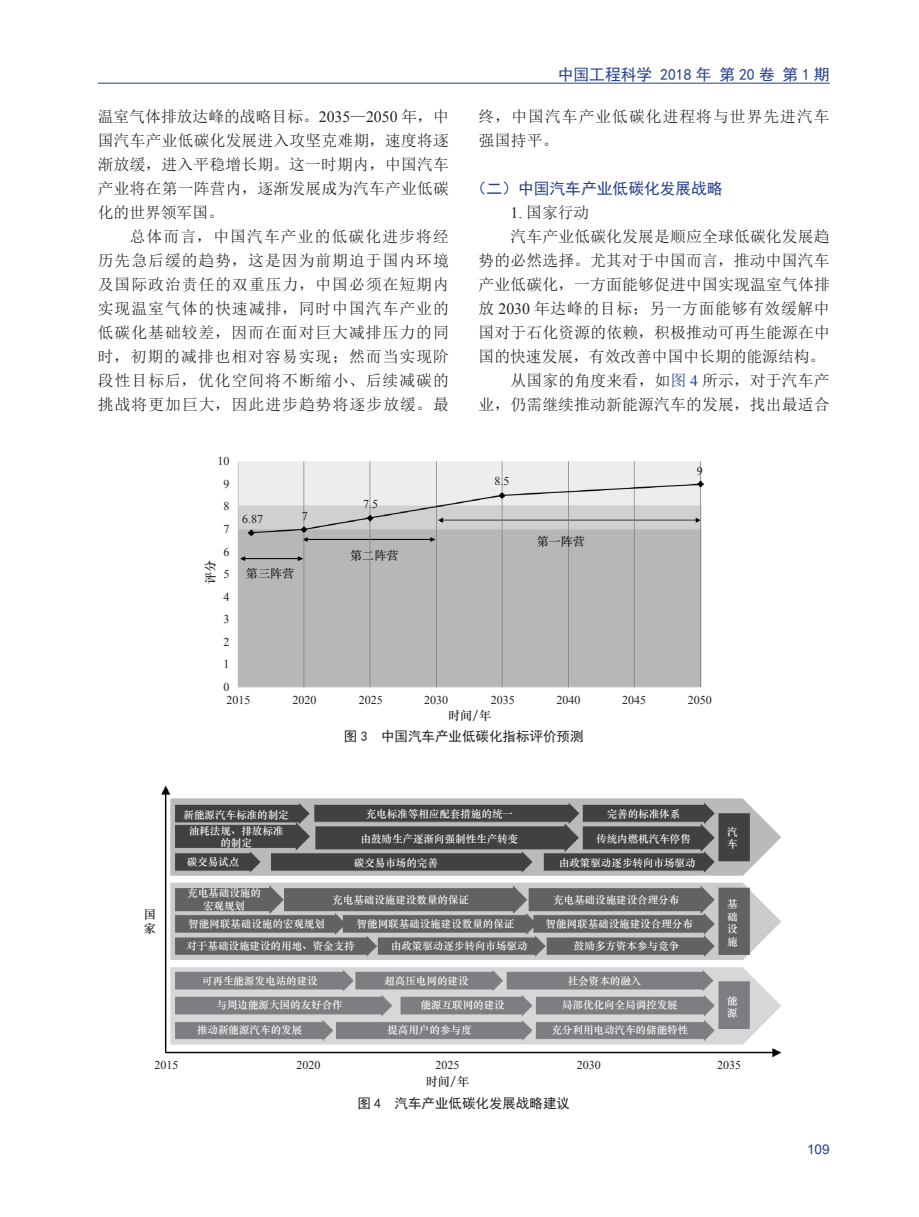
<style>
.page{position:relative;width:919px;height:1217px;background:#fff}
.page>*{position:absolute;margin:0;border:0;box-sizing:border-box;transform-origin:0 0}
.t1{font:15.75px/24px "Sim Sun";letter-spacing:.015em;color:#231f20;text-align:justify}
.t2{font:15.75px "Sim Hei";color:#253f8e}
.t3{font:15.75px/24px "Sim Sun";letter-spacing:.065em;color:#231f20}
.t4{font:15.75px "Sim Sun";letter-spacing:.045em;color:#231f20}
.t5{font:13.5px "Sim Hei";color:#231f20}
.t6{font:13.5px "Arial";color:#253f8e}
.t7{font:12px/22.6px "Times New Roman";color:#231f20}
.t8{font:12px/14.4px "ST Zhongsong";color:#231f20}
.t9{font:10.5px/12.6px "ST Zhongsong";color:#fff}
.s1{font-family:"Times New Roman"}
.s2{color:#253f8e}
.s3{font-family:"Times New Roman";color:#253f8e}
</style>
<div class="page">
<hr style="left:98px;top:83px;width:731px;height:1px;background:#253f8e">
<img style="left:237px;top:461px;width:467px;height:227px">
<img style="left:161px;top:785px;width:621px;height:273px">
<p class="t1" style="left:98px;top:104px;width:352px">温室气体排放达峰的战略目标。<span class="s1">2035</span>—<span class="s1">2050</span> 年，中国汽车产业低碳化发展进入攻坚克难期，速度将逐渐放缓，进入平稳增长期。这一时期内，中国汽车产业将在第一阵营内，逐渐发展成为汽车产业低碳化的世界领军国。</p>
<p class="t1" style="left:98px;top:224px;width:352px;text-indent:32px">总体而言，中国汽车产业的低碳化进步将经历先急后缓的趋势，这是因为前期迫于国内环境及国际政治责任的双重压力，中国必须在短期内实现温室气体的快速减排，同时中国汽车产业的低碳化基础较差，因而在面对巨大减排压力的同时，初期的减排也相对容易实现；然而当实现阶段性目标后，优化空间将不断缩小、后续减碳的挑战将更加巨大，因此进步趋势将逐步放缓。最</p>
<p class="t7" style="left:217px;top:449px;width:14px;text-align:center">10<br>9<br>8<br>7<br>6</p>
<p class="t7" style="left:223px;top:562px;width:8px;line-height:23.2px">5<br>4</p>
<p class="t7" style="left:223px;top:607px;width:8px;line-height:23.1px">3<br>2</p>
<p class="t7" style="left:223px;top:652px;width:8px">1<br>0</p>
<p class="t8" style="left:202px;top:584px;width:26px;rotate:-90deg">评分</p>
<p class="t7" style="left:242px;top:507px;width:23px">6.87</p>
<p class="t7" style="left:301px;top:504px;width:8px">7</p>
<p class="t8" style="left:246px;top:566px;width:50px">第三阵营</p>
<p class="t7" style="left:363px;top:492px;width:17px">7.5</p>
<p class="t8" style="left:350px;top:547px;width:50px">第二阵营</p>
<p class="t2" style="left:557px;top:66px;width:273px">中国工程科学 2018 年 第 20 卷 第 1 期</p>
<p class="t3" style="left:478px;top:104px;width:352px">终，中国汽车产业低碳化进程将与世界先进汽车强国持平。</p>
<p class="t2" style="left:470px;top:180px;width:253px">（二）中国汽车产业低碳化发展战略</p>
<p class="t1" style="left:510px;top:200px;width:80px"><span class="s1">1.</span> 国家行动</p>
<p class="t1" style="left:510px;top:224px;width:320px">汽车产业低碳化发展是顺应全球低碳化发展趋</p>
<p class="t1" style="left:478px;top:248px;width:352px">势的必然选择。尤其对于中国而言，推动中国汽车</p>
<p class="t1" style="left:478px;top:272px;width:352px">产业低碳化，一方面能够促进中国实现温室气体排</p>
<p class="t4" style="left:478px;top:300px;width:352px">放 <span class="s1">2030</span> 年达峰的目标；另一方面能够有效缓解中</p>
<p class="t1" style="left:478px;top:320px;width:352px">国对于石化资源的依赖，积极推动可再生能源在中</p>
<p class="t1" style="left:478px;top:344px;width:348px">国的快速发展，有效改善中国中长期的能源结构。</p>
<p class="t1" style="left:510px;top:368px;width:320px">从国家的角度来看，如<span class="s2">图</span> <span class="s3">4</span> 所示，对于汽车产</p>
<p class="t1" style="left:478px;top:392px;width:352px">业，仍需继续推动新能源汽车的发展，找出最适合</p>
<p class="t7" style="left:494px;top:469px;width:17px">8.5</p>
<p class="t8" style="left:536px;top:533px;width:50px">第一阵营</p>
<p class="t7" style="left:696px;top:459px;width:8px">9</p>
<p class="t7" style="left:226px;top:688px;width:26px">2015</p>
<p class="t7" style="left:292px;top:688px;width:26px">2020</p>
<p class="t7" style="left:358px;top:688px;width:26px">2025</p>
<p class="t7" style="left:424px;top:688px;width:26px">2030</p>
<p class="t7" style="left:490px;top:688px;width:26px">2035</p>
<p class="t8" style="left:448px;top:707px;width:45px">时间/年</p>
<p class="t7" style="left:556px;top:688px;width:26px">2040</p>
<p class="t7" style="left:622px;top:688px;width:26px">2045</p>
<p class="t7" style="left:687px;top:688px;width:26px">2050</p>
<p class="t8" style="left:144px;top:906px;width:14px">国家</p>
<p class="t5" style="left:344px;top:729px;width:241px">图 3 中国汽车产业低碳化指标评价预测</p>
<p class="t9" style="left:183px;top:807px;width:107px">新能源汽车标准的制定</p>
<p class="t9" style="left:366px;top:806px;width:149px">充电标准等相应配套措施的统一</p>
<p class="t9" style="left:360px;top:831px;width:159px">由鼓励生产逐渐向强制性生产转变</p>
<p class="t9" style="left:189px;top:823px;width:96px;text-align:center">油耗法规、排放标准的制定</p>
<p class="t9" style="left:187px;top:855px;width:54px">碳交易试点</p>
<p class="t9" style="left:354px;top:855px;width:86px">碳交易市场的完善</p>
<p class="t9" style="left:606px;top:806px;width:75px">完善的标准体系</p>
<p class="t9" style="left:596px;top:831px;width:96px">传统内燃机汽车停售</p>
<p class="t9" style="left:559px;top:855px;width:138px">由政策驱动逐步转向市场驱动</p>
<p class="t9" style="left:187px;top:886px;width:75px;text-align:center">充电基础设施的宏观规划</p>
<p class="t9" style="left:186px;top:912px;width:170px;line-height:21.6px">智能网联基础设施的宏观规划<br>对于基础设施建设的用地、资金支持</p>
<p class="t9" style="left:202px;top:973px;width:117px">可再生能源发电站的建设</p>
<p class="t9" style="left:384px;top:973px;width:86px">超高压电网的建设</p>
<p class="t9" style="left:567px;top:973px;width:75px">社会资本的融入</p>
<p class="t9" style="left:216px;top:998px;width:128px">与周边能源大国的友好合作</p>
<p class="t9" style="left:420px;top:998px;width:86px">能源互联网的建设</p>
<p class="t9" style="left:562px;top:998px;width:117px">局部优化向全局调控发展</p>
<p class="t9" style="left:197px;top:1023px;width:107px">推动新能源汽车的发展</p>
<p class="t9" style="left:387px;top:1023px;width:86px">提高用户的参与度</p>
<p class="t9" style="left:551px;top:1023px;width:138px">充分利用电动汽车的储能特性</p>
<p class="t9" style="left:332px;top:893px;width:138px">充电基础设施建设数量的保证</p>
<p class="t9" style="left:553px;top:893px;width:128px">充电基础设施建设合理分布</p>
<p class="t9" style="left:356px;top:916px;width:159px">智能网联基础设施建设数量的保证</p>
<p class="t9" style="left:545px;top:916px;width:149px">智能网联基础设施建设合理分布</p>
<p class="t9" style="left:391px;top:938px;width:138px">由政策驱动逐步转向市场驱动</p>
<p class="t9" style="left:574px;top:938px;width:107px">鼓励多方资本参与竞争</p>
<p class="t9" style="left:727px;top:824px;width:12px">汽车</p>
<p class="t9" style="left:727px;top:897px;width:12px;text-align:justify">基础设施</p>
<p class="t9" style="left:727px;top:993px;width:12px">能源</p>
<p class="t7" style="left:154px;top:1052px;width:26px">2015</p>
<p class="t7" style="left:296px;top:1052px;width:26px">2020</p>
<p class="t7" style="left:435px;top:1052px;width:26px">2025</p>
<p class="t8" style="left:426px;top:1073px;width:45px">时间/年</p>
<p class="t7" style="left:576px;top:1052px;width:26px">2030</p>
<p class="t7" style="left:717px;top:1052px;width:26px">2035</p>
<p class="t5" style="left:357px;top:1096px;width:214px">图 4 汽车产业低碳化发展战略建议</p>
<p class="t6" style="left:807px;top:1140px;width:24px">109</p>
</div>
